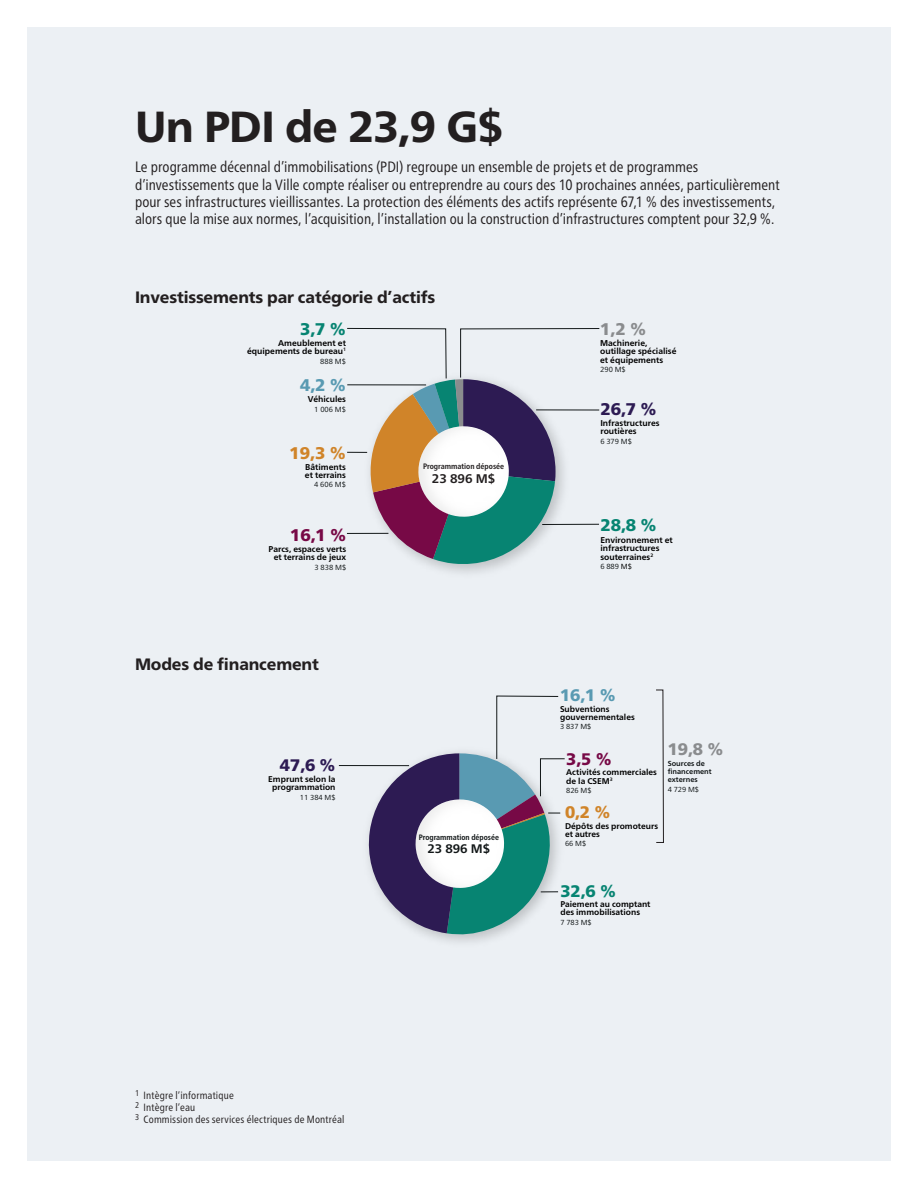
<style>
.page{position:relative;width:918px;height:1188px;background:#fff}
.page>*{position:absolute;margin:0;border:0;box-sizing:border-box;transform-origin:0 0}
.t1{font:800 43.5px "Frutiger Pro";letter-spacing:-.015em;color:#231f20}
.t2{font:900 16.95px "Frutiger Pro";color:#078472}
.t3{font:900 16.95px "Frutiger Pro";color:#d08429}
.t4{font:900 16.95px "Frutiger Pro";color:#770946}
.t5{font:900 16.95px "Frutiger Pro";color:#2d1b53}
.t6{font:900 16.95px "Frutiger Pro";color:#8a8c8e}
.t7{font:900 16.95px "Frutiger Pro";color:#599ab2}
.t8{font:900 16.65px "Frutiger Pro";color:#2d1b53}
.t9{font:900 16.65px "Frutiger Pro";color:#599ab2}
.t10{font:900 16.65px "Frutiger Pro";color:#078472}
.t11{font:900 16.65px "Frutiger Pro";color:#8a8c8e}
.t12{font:900 16.65px "Frutiger Pro";color:#770946}
.t13{font:900 16.65px "Frutiger Pro";color:#d08429}
.t14{font:800 16.5px "Frutiger Pro";letter-spacing:-.01em;color:#231f20}
.t15{font:condensed 15px/17.2px "Frutiger Pro";color:#231f20}
.t16{font:700 12.6px "Frutiger Pro";color:#231f20}
.t17{font:700 12.45px "Frutiger Pro";color:#121718}
.t18{font:condensed 10.5px/12px "Frutiger Pro";letter-spacing:.015em;color:#231f20}
.t19{font:700 8.4px/8.4px "Frutiger Pro";color:#000}
.t20{font:700 condensed 7.95px "Frutiger Pro";color:#231f20}
.t21{font:700 condensed 7.8px "Frutiger Pro";color:#121718}
.t22{font:7.35px "Frutiger Pro";color:#121718}
.t23{font:700 7.35px/8.4px "Frutiger Pro";color:#121718}
.s1{color:#000}
</style>
<div class="page">
<div style="left:27px;top:27px;width:864px;height:1134px;background:#ecf0f4"></div>
<svg style="left:347px;top:328px;width:253px;height:241px"></svg>
<hr style="left:542px;top:524px;width:57px;height:1px;background:#121718">
<hr style="left:347px;top:533px;width:41px;height:1px;background:#121718">
<svg style="left:363px;top:696px;width:202px;height:239px"></svg>
<hr style="left:339px;top:765px;width:70px;height:1px;background:#121718">
<svg style="left:656px;top:690px;width:8px;height:153px"></svg>
<h1 class="t1" style="left:135px;top:100px;width:370px">Un PDI de 23,9 G$</h1>
<p class="t15" style="left:135px;top:158px;width:646px">Le programme décennal d’immobilisations (PDI) regroupe un ensemble de projets et de programmes d’investissements que la Ville compte réaliser ou entreprendre au cours des 10 prochaines années, particulièrement pour ses infrastructures vieillissantes. La protection des éléments des actifs représente 67,1 % des investissements, alors que la mise aux normes, l’acquisition, l’installation ou la construction d’infrastructures comptent pour 32,9 %.</p>
<p class="t14" style="left:135px;top:287px;width:302px">Investissements par catégorie d’actifs</p>
<p class="t2" style="left:300px;top:318px;width:47px">3,7 %</p>
<p class="t19" style="left:247px;top:339px;width:100px;text-align:right">Ameublement et équipements de bureau<sup>1</sup></p>
<p class="t22" style="left:320px;top:357px;width:27px">888 M$</p>
<p class="t7" style="left:300px;top:375px;width:47px">4,2 %</p>
<p class="t19" style="left:308px;top:395px;width:40px">Véhicules</p>
<p class="t22" style="left:314px;top:405px;width:33px">1 006 M$</p>
<p class="t3" style="left:290px;top:443px;width:58px">19,3 %</p>
<p class="t19" style="left:305px;top:463px;width:43px">Bâtiments et terrains</p>
<p class="t22" style="left:314px;top:480px;width:33px">4 606 M$</p>
<p class="t4" style="left:290px;top:524px;width:58px">16,1 %</p>
<p class="t19" style="left:269px;top:545px;width:79px;text-align:right">Parcs, espaces verts et terrains de jeux</p>
<p class="t22" style="left:315px;top:563px;width:33px">3 838 M$</p>
<p class="t14" style="left:135px;top:655px;width:186px">Modes de financement</p>
<p class="t8" style="left:280px;top:756px;width:57px">47,6 %</p>
<p class="t19" style="left:268px;top:775px;width:69px;text-align:center">Emprunt selon la programmation</p>
<p class="t22" style="left:300px;top:793px;width:37px">11 384 M$</p>
<p class="t20" style="left:423px;top:461px;width:83px">Programmation déposée</p>
<p class="t16" style="left:432px;top:471px;width:65px">23 896 M$</p>
<p class="t21" style="left:419px;top:832px;width:82px">Programmation déposée</p>
<p class="t17" style="left:427px;top:842px;width:64px">23 896 M$</p>
<p class="t6" style="left:600px;top:319px;width:47px">1,2 %</p>
<p class="t19" style="left:600px;top:339px;width:78px">Machinerie, outillage spécialisé et équipements</p>
<p class="t22" style="left:600px;top:365px;width:27px">290 M$</p>
<p class="t5" style="left:600px;top:399px;width:58px">26,7 %</p>
<p class="t19" style="left:600px;top:418px;width:61px">Infrastructures routières</p>
<p class="t22" style="left:600px;top:437px;width:33px">6 379 M$</p>
<p class="t2" style="left:600px;top:515px;width:58px">28,8 %</p>
<p class="t19" style="left:600px;top:536px;width:74px">Environnement et infrastructures souterraines<sup>2</sup></p>
<p class="t22" style="left:600px;top:562px;width:33px">6 889 <span class="s1">M$</span></p>
<p class="t9" style="left:560px;top:685px;width:57px">16,1 %</p>
<p class="t19" style="left:560px;top:705px;width:76px">Subventions gouvernementales</p>
<p class="t22" style="left:560px;top:722px;width:33px">3 837 M$</p>
<p class="t12" style="left:566px;top:749px;width:47px">3,5 %</p>
<p class="t19" style="left:566px;top:768px;width:92px">Activités commerciales de la CSEM<sup>3</sup></p>
<p class="t22" style="left:566px;top:786px;width:27px">826 M$</p>
<p class="t13" style="left:565px;top:802px;width:47px">0,2 %</p>
<p class="t19" style="left:565px;top:822px;width:95px">Dépôts des promoteurs et autres</p>
<p class="t22" style="left:565px;top:839px;width:23px">66 M$</p>
<p class="t11" style="left:668px;top:739px;width:57px">19,8 %</p>
<p class="t23" style="left:668px;top:759px;width:45px">Sources de financement externes</p>
<p class="t22" style="left:668px;top:785px;width:33px">4 729 M$</p>
<p class="t10" style="left:560px;top:881px;width:57px">32,6 %</p>
<p class="t19" style="left:560px;top:900px;width:92px">Paiement au comptant des immobilisations</p>
<p class="t22" style="left:560px;top:918px;width:33px">7 783 M$</p>
<p class="t18" style="left:135px;top:1089px;width:211px"><sup>1</sup> Intègre l’informatique<br><sup>2</sup> Intègre l’eau<br><sup>3</sup> Commission des services électriques de Montréal</p>
</div>
